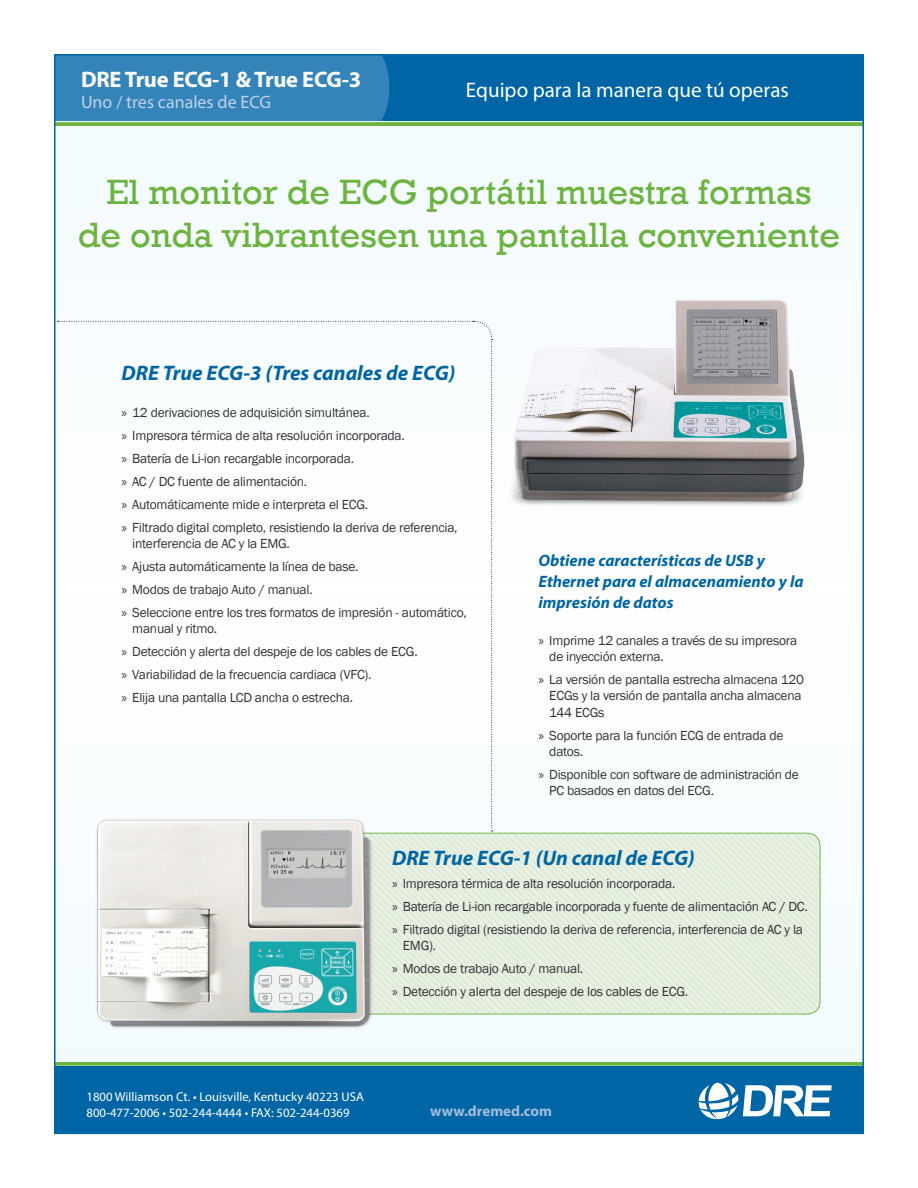
<style>
.page{position:relative;width:918px;height:1188px;background:#fff}
.page>*{position:absolute;margin:0;border:0;box-sizing:border-box;transform-origin:0 0}
.t1{font:36px/43.2px "Rockwell";color:#6cb43f;text-align:center}
.t2{font:700 22.5px "Myriad Pro";letter-spacing:-.01em;color:#fff}
.t3{font:21.15px "Myriad Pro";color:#fff}
.t4{font:italic 700 21px "Myriad Pro";color:#0065a4}
.t5{font:18px "Myriad Pro";color:#c0d2e8}
.t6{font:italic 700 16.5px/21px "Myriad Pro";color:#0065a4}
.t7{font:700 15px "Myriad Pro";color:#a3bddd}
.t8{font:13.5px/23px "Franklin Gothic";letter-spacing:-.02em;color:#313337}
.t9{font:12.75px/15.3px "Myriad Pro";color:#fff}
.s1{font-family:"Myriad Pro"}
</style>
<div class="page">
<div style="left:55px;top:115px;width:808px;height:954px;background:#f6fcfe"></div>
<div style="left:389px;top:57px;width:472px;height:64px;background:#0065a4"></div>
<div style="left:57px;top:57px;width:332px;height:64px;background:#3484ba"></div>
<svg style="left:57px;top:122px;width:804px;height:4px;background:#71b646"></svg>
<hr style="left:55px;top:121px;width:808px;height:1px;background:#fff">
<svg style="left:57px;top:1062px;width:804px;height:4px;background:#74b84a"></svg>
<div style="left:57px;top:1066px;width:804px;height:65px;background:#0065a4"></div>
<svg style="left:695px;top:1080px;width:145px;height:47px"></svg>
<div style="left:805px;top:833px;width:15px;height:181px;background:#e4eedf"></div>
<div style="left:718px;top:835px;width:44px;height:177px;background:#e5eedf"></div>
<div style="left:675px;top:835px;width:43px;height:177px;background:#e4eedf"></div>
<div style="left:398px;top:835px;width:277px;height:177px;background:#e4eedf"></div>
<img style="left:398px;top:835px;width:233px;height:155px">
<div style="left:398px;top:835px;width:190px;height:111px;background:#e5eedf"></div>
<div style="left:326px;top:833px;width:494px;height:181px;border:1px solid #6cb43f;border-radius:13px"></div>
<img style="left:96px;top:832px;width:302px;height:197px">
<svg style="left:58px;top:321px;width:435px;height:511px"></svg>
<img style="left:481px;top:300px;width:324px;height:232px">
<h2 class="t2" style="left:81px;top:64px;width:282px">DRE True ECG-1 &amp; True ECG-3</h2>
<h3 class="t5" style="left:81px;top:91px;width:192px">Uno / tres canales de ECG</h3>
<h3 class="t3" style="left:466px;top:77px;width:325px">Equipo para la manera que tú operas</h3>
<h1 class="t1" style="left:78px;top:171px;width:764px">El monitor de ECG portátil muestra formas<br>de onda vibrantesen una pantalla conveniente</h1>
<h3 class="t4" style="left:122px;top:360px;width:335px">DRE True ECG-3 (Tres canales de ECG)</h3>
<p class="t8" style="left:121px;top:402px;width:338px"><span class="s1">»</span> 12 derivaciones de adquisición simultánea.<br><span class="s1">»</span> Impresora térmica de alta resolución incorporada.<br><span class="s1">»</span> Batería de Li-ion recargable incorporada.<br><span class="s1">»</span> AC / DC fuente de alimentación.<br><span class="s1">»</span> Automáticamente mide e interpreta el ECG.<br><span class="s1">»</span> Filtrado digital completo, resistiendo la deriva de referencia,</p>
<p class="t8" style="left:121px;top:533px;width:347px;text-indent:11px">interferencia de AC y la EMG.<br><span class="s1">»</span> Ajusta automáticamente la línea de base.<br><span class="s1">»</span> Modos de trabajo Auto / manual.<br><span class="s1">»</span> Seleccione entre los tres formatos de impresión - automático,</p>
<p class="t8" style="left:121px;top:618px;width:298px;text-indent:11px">manual y ritmo.<br><span class="s1">»</span> Detección y alerta del despeje de los cables de ECG. <span class="s1">»</span> Variabilidad de la frecuencia cardiaca (VFC).<br><span class="s1">»</span> Elija una pantalla LCD ancha o estrecha.</p>
<p class="t6" style="left:538px;top:549px;width:267px">Obtiene características de USB y<br>Ethernet para el almacenamiento y la impresión de datos</p>
<p class="t8" style="left:549px;top:633px;width:249px;line-height:16.2px;text-indent:-11px"><span class="s1">»</span> Imprime 12 canales a través de su impresora de inyección externa.</p>
<p class="t8" style="left:549px;top:672px;width:256px;line-height:16.2px;text-indent:-11px"><span class="s1">»</span> La versión de pantalla estrecha almacena 120<br>ECGs y la versión de pantalla ancha almacena<br>144 ECGs</p>
<p class="t8" style="left:549px;top:727px;width:236px;line-height:16.2px;text-indent:-11px"><span class="s1">»</span> Soporte para la función ECG de entrada de datos.</p>
<p class="t8" style="left:549px;top:766px;width:251px;line-height:16.2px;text-indent:-11px"><span class="s1">»</span> Disponible con software de administración de<br>PC basados en datos del ECG.</p>
<h3 class="t4" style="left:392px;top:844px;width:304px">DRE True ECG-1 (Un canal de ECG)</h3>
<p class="t8" style="left:392px;top:872px;width:417px"><span class="s1">»</span> Impresora térmica de alta resolución incorporada.<br><span class="s1">»</span> Batería de Li-ion recargable incorporada y fuente de alimentación AC / DC. <span class="s1">»</span> Filtrado digital (resistiendo la deriva de referencia, interferencia de AC y la</p>
<p class="t8" style="left:392px;top:934px;width:298px;text-indent:11px">EMG).<br><span class="s1">»</span> Modos de trabajo Auto / manual.<br><span class="s1">»</span> Detección y alerta del despeje de los cables de ECG.</p>
<p class="t9" style="left:87px;top:1089px;width:279px">1800 Williamson Ct. • Louisville, Kentucky 40223 USA<br>800-477-2006 • 502-244-4444 • FAX: 502-244-0369</p>
<p class="t7" style="left:430px;top:1101px;width:124px">www.dremed.com</p>
</div>
